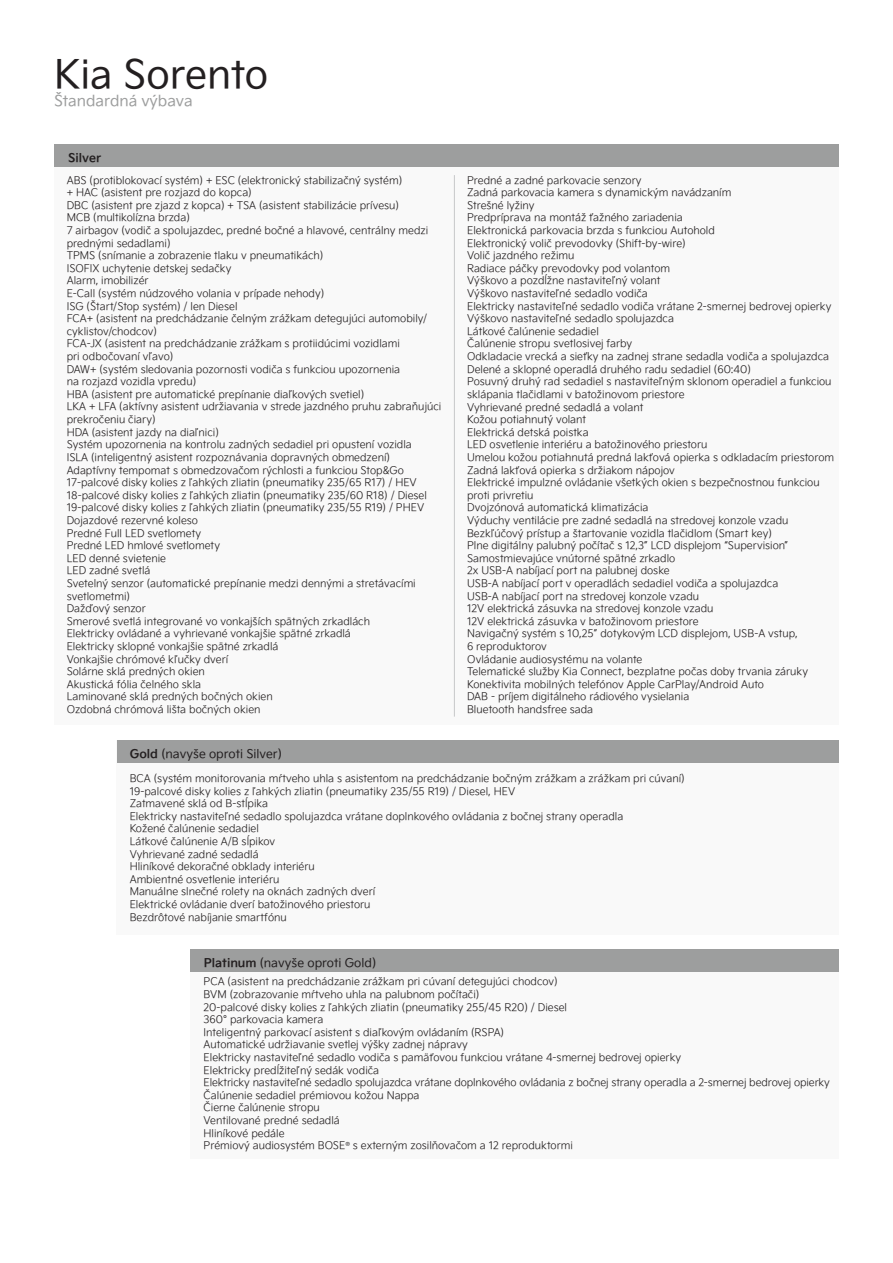
<style>
.page{position:relative;width:893px;height:1263px;background:#fff}
.page>*{position:absolute;margin:0;border:0;box-sizing:border-box;transform-origin:0 0}
.t1{font:39px "Kia Signature";color:#231f20}
.t2{font:15px "Kia Signature";color:#9d9e9e}
.t3{font:12px "Kia Signature";color:#231f20}
.t4{font:700 12px "Kia Signature";color:#231f20}
.t5{font:300 10.5px/12.6px "Kia Signature";color:#231f20}
.s1{font-weight:700}
</style>
<div class="page">
<div style="left:54px;top:145px;width:785px;height:580px;background:#f9f9f9"></div>
<div style="left:54px;top:145px;width:785px;height:22px;background:#9d9e9e"></div>
<div style="left:117px;top:740px;width:722px;height:194px;background:#f9f9f9"></div>
<div style="left:117px;top:740px;width:722px;height:23px;background:#9d9e9e"></div>
<div style="left:191px;top:949px;width:648px;height:210px;background:#f9f9f9"></div>
<div style="left:191px;top:949px;width:648px;height:23px;background:#9d9e9e"></div>
<hr style="left:454px;top:175px;width:1px;height:542px;background:#c7c8ca">
<h1 class="t1" style="left:54px;top:52px;width:216px">Kia Sorento</h1>
<h2 class="t2" style="left:54px;top:92px;width:140px">Štandardná výbava</h2>
<p class="t4" style="left:68px;top:153px;width:34px">Silver</p>
<p class="t5" style="left:67px;top:175px;width:376px">ABS (protiblokovací systém) + ESC (elektronický stabilizačný systém)<br>+ HAC (asistent pre rozjazd do kopca)<br>DBC (asistent pre zjazd z kopca) + TSA (asistent stabilizácie prívesu)<br>MCB (multikolízna brzda)<br>7 airbagov (vodič a spolujazdec, predné bočné a hlavové, centrálny medzi prednými sedadlami)<br>TPMS (snímanie a zobrazenie tlaku v pneumatikách)<br>ISOFIX uchytenie detskej sedačky<br>Alarm, imobilizér<br>E-Call (systém núdzového volania v prípade nehody)<br>ISG (Štart/Stop systém) / len Diesel<br>FCA+ (asistent na predchádzanie čelným zrážkam detegujúci automobily/ cyklistov/chodcov)<br>FCA-JX (asistent na predchádzanie zrážkam s protiidúcimi vozidlami<br>pri odbočovaní vľavo)<br>DAW+ (systém sledovania pozornosti vodiča s funkciou upozornenia<br>na rozjazd vozidla vpredu)<br>HBA (asistent pre automatické prepínanie diaľkových svetiel)<br>LKA + LFA (aktívny asistent udržiavania v strede jazdného pruhu zabraňujúci prekročeniu čiary)<br>HDA (asistent jazdy na diaľnici)<br>Systém upozornenia na kontrolu zadných sedadiel pri opustení vozidla<br>ISLA (inteligentný asistent rozpoznávania dopravných obmedzení)<br>Adaptívny tempomat s obmedzovačom rýchlosti a funkciou Stop&amp;Go 17-palcové disky kolies z ľahkých zliatin (pneumatiky 235/65 R17) / HEV 18-palcové disky kolies z ľahkých zliatin (pneumatiky 235/60 R18) / Diesel 19-palcové disky kolies z ľahkých zliatin (pneumatiky 235/55 R19) / PHEV Dojazdové rezervné koleso<br>Predné Full LED svetlomety<br>Predné LED hmlové svetlomety<br>LED denné svietenie<br>LED zadné svetlá<br>Svetelný senzor (automatické prepínanie medzi dennými a stretávacími svetlometmi)<br>Dažďový senzor<br>Smerové svetlá integrované vo vonkajších spätných zrkadlách<br>Elektricky ovládané a vyhrievané vonkajšie spätné zrkadlá<br>Elektricky sklopné vonkajšie spätné zrkadlá<br>Vonkajšie chrómové kľučky dverí<br>Solárne sklá predných okien<br>Akustická fólia čelného skla<br>Laminované sklá predných bočných okien<br>Ozdobná chrómová lišta bočných okien</p>
<p class="t5" style="left:467px;top:175px;width:369px">Predné a zadné parkovacie senzory<br>Zadná parkovacia kamera s dynamickým navádzaním<br>Strešné lyžiny<br>Predpríprava na montáž ťažného zariadenia<br>Elektronická parkovacia brzda s funkciou Autohold<br>Elektronický volič prevodovky (Shift-by-wire)<br>Volič jazdného režimu<br>Radiace páčky prevodovky pod volantom<br>Výškovo a pozdĺžne nastaviteľný volant<br>Výškovo nastaviteľné sedadlo vodiča<br>Elektricky nastaviteľné sedadlo vodiča vrátane 2-smernej bedrovej opierky Výškovo nastaviteľné sedadlo spolujazdca<br>Látkové čalúnenie sedadiel<br>Čalúnenie stropu svetlosivej farby<br>Odkladacie vrecká a sieťky na zadnej strane sedadla vodiča a spolujazdca Delené a sklopné operadlá druhého radu sedadiel (60:40)<br>Posuvný druhý rad sedadiel s nastaviteľným sklonom operadiel a funkciou sklápania tlačidlami v batožinovom priestore<br>Vyhrievané predné sedadlá a volant<br>Kožou potiahnutý volant<br>Elektrická detská poistka<br>LED osvetlenie interiéru a batožinového priestoru<br>Umelou kožou potiahnutá predná lakťová opierka s odkladacím priestorom Zadná lakťová opierka s držiakom nápojov<br>Elektrické impulzné ovládanie všetkých okien s bezpečnostnou funkciou proti privretiu<br>Dvojzónová automatická klimatizácia<br>Výduchy ventilácie pre zadné sedadlá na stredovej konzole vzadu Bezkľúčový prístup a štartovanie vozidla tlačidlom (Smart key)<br>Plne digitálny palubný počítač s 12,3” LCD displejom “Supervision” Samostmievajúce vnútorné spätné zrkadlo<br>2x USB-A nabíjací port na palubnej doske<br>USB-A nabíjací port v operadlách sedadiel vodiča a spolujazdca<br>USB-A nabíjací port na stredovej konzole vzadu<br>12V elektrická zásuvka na stredovej konzole vzadu<br>12V elektrická zásuvka v batožinovom priestore<br>Navigačný systém s 10,25” dotykovým LCD displejom, USB-A vstup,<br>6 reproduktorov<br>Ovládanie audiosystému na volante<br>Telematické služby Kia Connect, bezplatne počas doby trvania záruky Konektivita mobilných telefónov Apple CarPlay/Android Auto<br>DAB - príjem digitálneho rádiového vysielania<br>Bluetooth handsfree sada</p>
<p class="t3" style="left:130px;top:746px;width:154px"><span class="s1">Gold</span> (navyše oproti Silver)</p>
<p class="t5" style="left:130px;top:773px;width:557px">BCA (systém monitorovania mŕtveho uhla s asistentom na predchádzanie bočným zrážkam a zrážkam pri cúvaní)<br>19-palcové disky kolies z ľahkých zliatin (pneumatiky 235/55 R19) / Diesel, HEV<br>Zatmavené sklá od B-stĺpika<br>Elektricky nastaviteľné sedadlo spolujazdca vrátane doplnkového ovládania z bočnej strany operadla<br>Kožené čalúnenie sedadiel<br>Látkové čalúnenie A/B sĺpikov<br>Vyhrievané zadné sedadlá<br>Hliníkové dekoračné obklady interiéru<br>Ambientné osvetlenie interiéru<br>Manuálne slnečné rolety na oknách zadných dverí<br>Elektrické ovládanie dverí batožinového priestoru<br>Bezdrôtové nabíjanie smartfónu</p>
<p class="t3" style="left:204px;top:956px;width:174px"><span class="s1">Platinum</span> (navyše oproti Gold)</p>
<p class="t5" style="left:204px;top:976px;width:628px">PCA (asistent na predchádzanie zrážkam pri cúvaní detegujúci chodcov)<br>BVM (zobrazovanie mŕtveho uhla na palubnom počítači)<br>20-palcové disky kolies z ľahkých zliatin (pneumatiky 255/45 R20) / Diesel<br>360° parkovacia kamera<br>Inteligentný parkovací asistent s diaľkovým ovládaním (RSPA)<br>Automatické udržiavanie svetlej výšky zadnej nápravy<br>Elektricky nastaviteľné sedadlo vodiča s pamäťovou funkciou vrátane 4-smernej bedrovej opierky<br>Elektricky predĺžiteľný sedák vodiča<br>Elektricky nastaviteľné sedadlo spolujazdca vrátane doplnkového ovládania z bočnej strany operadla a 2-smernej bedrovej opierky Čalúnenie sedadiel prémiovou kožou Nappa<br>Čierne čalúnenie stropu<br>Ventilované predné sedadlá<br>Hliníkové pedále<br>Prémiový audiosystém BOSE<sup>®</sup> s externým zosilňovačom a 12 reproduktormi</p>
</div>
